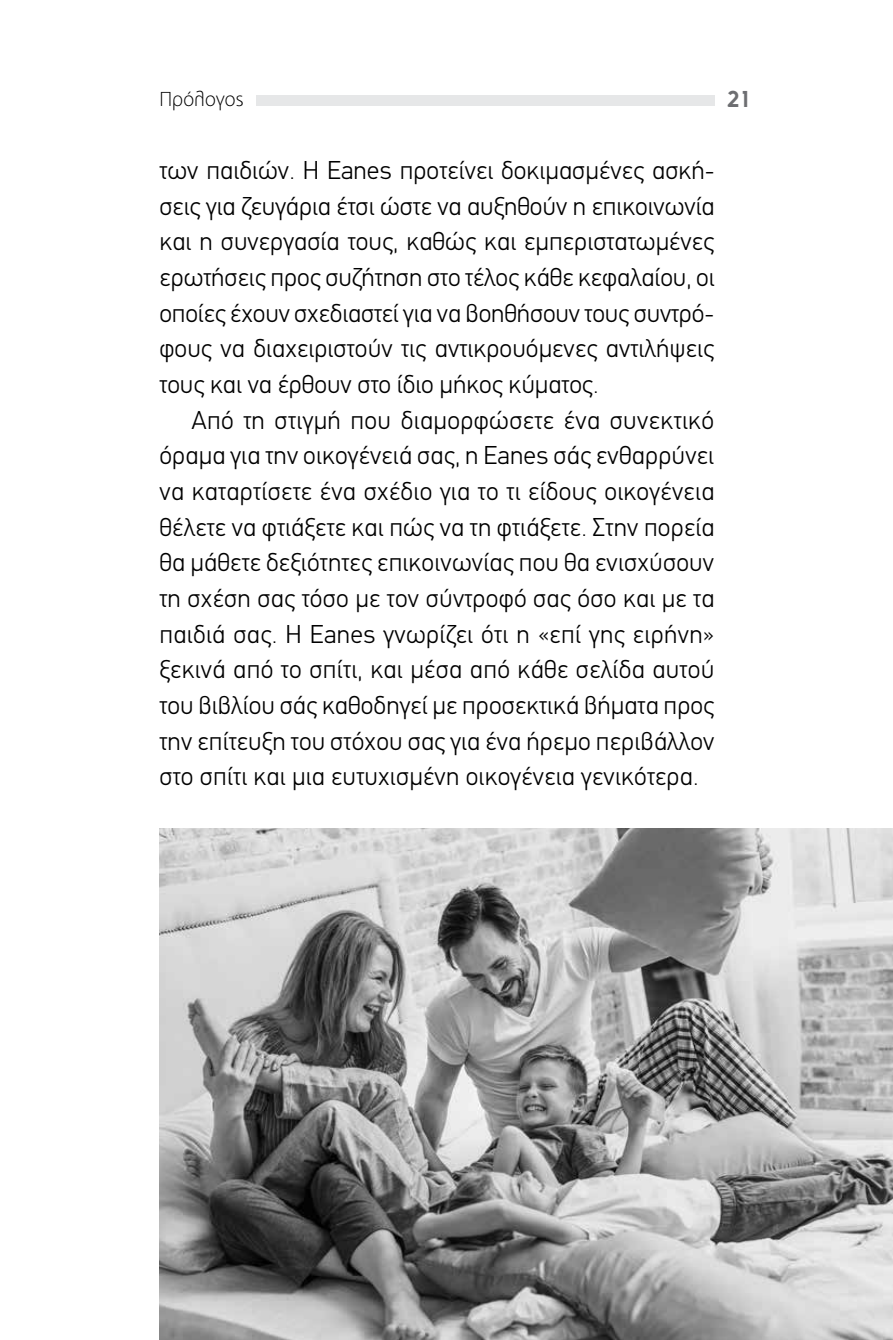
<style>
.page{position:relative;width:893px;height:1340px;background:#fff}
.page>*{position:absolute;margin:0;border:0;box-sizing:border-box;transform-origin:0 0}
.t1{font:300 25.88px/35.6px "PF Din Text";letter-spacing:.005em;color:#000;text-align:justify}
.t2{font:700 22.5px "PF Universal";color:#6d6e71}
.t3{font:100 20.25px "PF Catalog";color:#000}
</style>
<div class="page">
<div style="left:256px;top:95px;width:458px;height:11px;background:#e6e7e8"></div>
<img style="left:159px;top:828px;width:734px;height:511px">
<p class="t3" style="left:159px;top:89px;width:85px">Πρόλογος</p>
<p class="t2" style="left:727px;top:86px;width:26px">21</p>
<p class="t1" style="left:159px;top:152px;width:557px">των παιδιών. Η Eanes προτείνει δοκιμασμένες ασκή&shy;σεις για ζευγάρια έτσι ώστε να αυξηθούν η επικοινωνία και η συνεργασία τους, καθώς και εμπεριστατωμένες ερωτήσεις προς συζήτηση στο τέλος κάθε κεφαλαίου, οι οποίες έχουν σχεδιαστεί για να βοηθήσουν τους συντρό&shy;φους να διαχειριστούν τις αντικρουόμενες αντιλήψεις τους και να έρθουν στο ίδιο μήκος κύματος.</p>
<p class="t1" style="left:159px;top:402px;width:557px;text-indent:32px">Από τη στιγμή που διαμορφώσετε ένα συνεκτικό όραμα για την οικογένειά σας, η Eanes σάς ενθαρρύνει να καταρτίσετε ένα σχέδιο για το τι είδους οικογένεια θέλετε να φτιάξετε και πώς να τη φτιάξετε. Στην πορεία θα μάθετε δεξιότητες επικοινωνίας που θα ενισχύσουν τη σχέση σας τόσο με τον σύντροφό σας όσο και με τα παιδιά σας. Η Eanes γνωρίζει ότι η «επί γης ειρήνη» ξεκινά από το σπίτι, και μέσα από κάθε σελίδα αυτού του βιβλίου σάς καθοδηγεί με προσεκτικά βήματα προς την επίτευξη του στόχου σας για ένα ήρεμο περιβάλλον στο σπίτι και μια ευτυχισμένη οικογένεια γενικότερα.</p>
</div>
